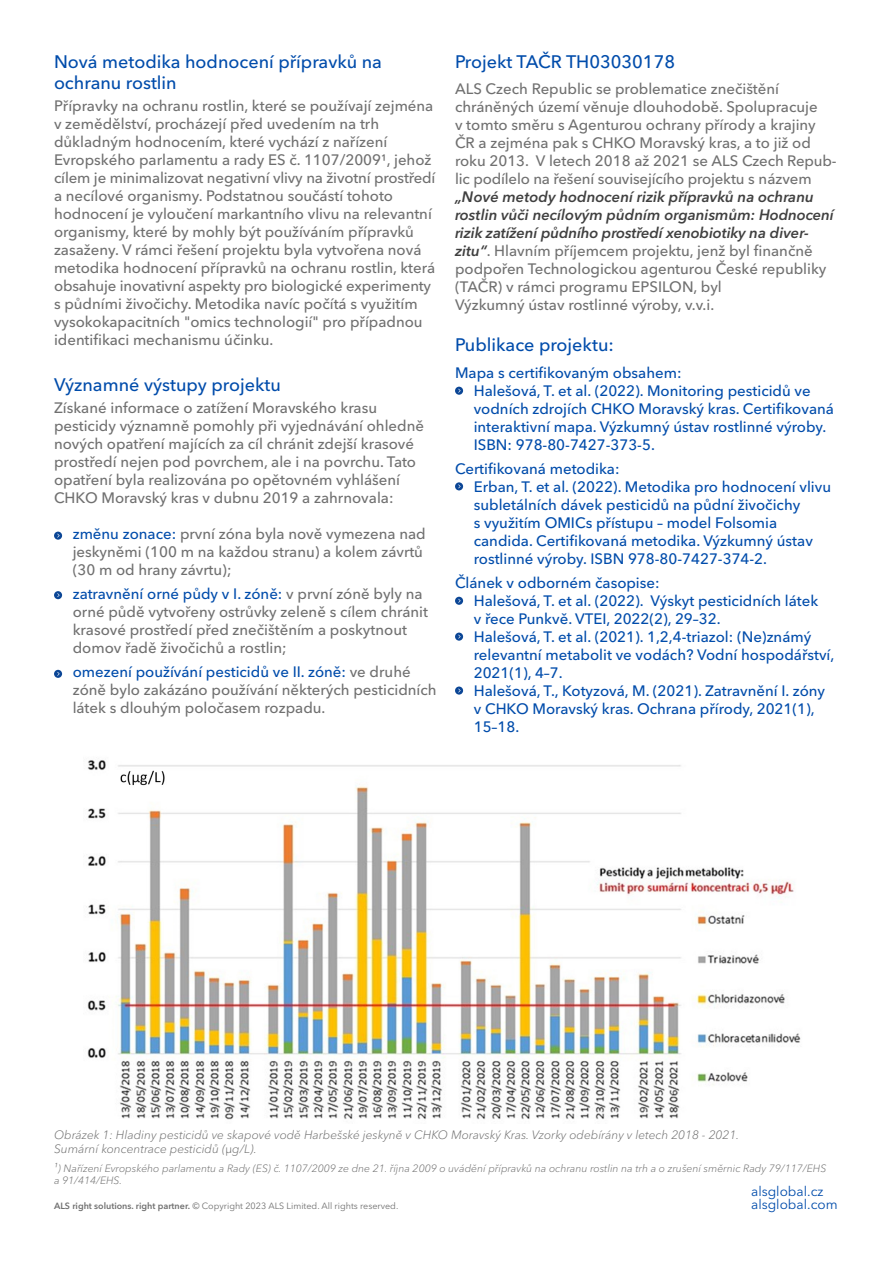
<style>
.page{position:relative;width:893px;height:1263px;background:#fff}
.page>*{position:absolute;margin:0;border:0;box-sizing:border-box;transform-origin:0 0}
.t1{font:500 18px/21.6px "Avenir Next LT Pro";color:#004cab}
.t2{font:500 15px/18px "Avenir Next LT Pro";color:#707070}
.t3{font:500 15px/18px "Avenir Next LT Pro";color:#004cab}
.t4{font:13.5px "Avenir Next LT Pro";color:#004cab}
.t5{font:italic 300 12px/14.4px "Avenir Next LT Pro";color:#707070}
.t6{font:italic 300 10.5px/12.6px "Avenir Next LT Pro";color:#707070}
.t7{font:9px "Avenir Next LT Pro";color:#707070}
.s1{color:#004cab}
.s2{font-weight:600;font-style:italic;color:#404040}
.s3{font-weight:600}
</style>
<div class="page">
<img style="left:87px;top:760px;width:714px;height:360px">
<svg style="left:54px;top:532px;width:8px;height:8px"></svg>
<svg style="left:54px;top:591px;width:8px;height:8px"></svg>
<svg style="left:54px;top:670px;width:8px;height:8px"></svg>
<svg style="left:455px;top:387px;width:8px;height:8px"></svg>
<svg style="left:455px;top:482px;width:8px;height:8px"></svg>
<svg style="left:455px;top:597px;width:8px;height:8px"></svg>
<svg style="left:455px;top:633px;width:8px;height:8px"></svg>
<svg style="left:455px;top:686px;width:8px;height:9px"></svg>
<svg style="left:458px;top:688px;width:3px;height:4px"></svg>
<p class="t1" style="left:54px;top:51px;width:329px">Nová metodika hodnocení přípravků na ochranu rostlin</p>
<p class="t2" style="left:54px;top:97px;width:383px">Přípravky na ochranu rostlin, které se používají zejména v zemědělství, procházejí před uvedením na trh důkladným hodnocením, které vychází z nařízení Evropského parlamentu a rady ES č. 1107/2009¹, jehož cílem je minimalizovat negativní vlivy na životní prostředí a necílové organismy. Podstatnou součástí tohoto hodnocení je vyloučení markantního vlivu na relevantní organismy, které by mohly být používáním přípravků zasaženy. V rámci řešení projektu byla vytvořena nová metodika hodnocení přípravků na ochranu rostlin, která obsahuje inovativní aspekty pro biologické experimenty s půdními živočichy. Metodika navíc počítá s využitím vysokokapacitních "omics technologií" pro případnou identifikaci mechanismu účinku.</p>
<p class="t1" style="left:54px;top:374px;width:228px">Významné výstupy projektu</p>
<p class="t2" style="left:54px;top:399px;width:371px">Získané informace o zatížení Moravského krasu pesticidy významně pomohly při vyjednávání ohledně nových opatření majících za cíl chránit zdejší krasové prostředí nejen pod povrchem, ale i na povrchu. Tato opatření byla realizována po opětovném vyhlášení CHKO Moravský kras v dubnu 2019 a zahrnovala:</p>
<p class="t2" style="left:73px;top:525px;width:354px"><span class="s1">změnu zonace:</span> první zóna byla nově vymezena nad jeskyněmi (100 m na každou stranu) a kolem závrtů (30 m od hrany závrtu);</p>
<p class="t2" style="left:73px;top:585px;width:357px"><span class="s1">zatravnění orné půdy v I. zóně:</span> v první zóně byly na orné půdě vytvořeny ostrůvky zeleně s cílem chránit krasové prostředí před znečištěním a poskytnout domov řadě živočichů a rostlin;</p>
<p class="t2" style="left:73px;top:663px;width:365px"><span class="s1">omezení používání pesticidů ve II. zóně:</span> ve druhé zóně bylo zakázáno používání některých pesticidních látek s dlouhým poločasem rozpadu.</p>
<p class="t1" style="left:455px;top:51px;width:222px">Projekt TAČR TH03030178</p>
<p class="t2" style="left:455px;top:79px;width:383px">ALS Czech Republic se problematice znečištění chráněných území věnuje dlouhodobě. Spolupracuje<br>v tomto směru s Agenturou ochrany přírody a krajiny ČR a zejména pak s CHKO Moravský kras, a to již od roku 2013. V letech 2018 až 2021 se ALS Czech Repub&shy;lic podílelo na řešení souvisejícího projektu s názvem</p>
<p class="t2" style="left:455px;top:187px;width:380px"><span class="s2">„Nové metody hodnocení rizik přípravků na ochranu rostlin vůči necílovým půdním organismům: Hodnocení rizik zatížení půdního prostředí xenobiotiky na diver&shy;zitu“</span>. Hlavním příjemcem projektu, jenž byl finančně podpořen Technologickou agenturou České republiky (TAČR) v rámci programu EPSILON, byl<br>Výzkumný ústav rostlinné výroby, v.v.i.</p>
<p class="t1" style="left:455px;top:334px;width:160px">Publikace projektu:</p>
<p class="t3" style="left:474px;top:364px;width:362px;text-indent:-19px">Mapa s certifikovaným obsahem:<br>Halešová, T. et al. (2022). Monitoring pesticidů ve vodních zdrojích CHKO Moravský kras. Certifikovaná interaktivní mapa. Výzkumný ústav rostlinné výroby.<br>ISBN: 978-80-7427-373-5.</p>
<p class="t3" style="left:474px;top:460px;width:359px;text-indent:-19px">Certifikovaná metodika:<br>Erban, T. et al. (2022). Metodika pro hodnocení vlivu subletálních dávek pesticidů na půdní živočichy<br>s využitím OMICs přístupu – model Folsomia candida. Certifikovaná metodika. Výzkumný ústav rostlinné výroby. ISBN 978-80-7427-374-2.</p>
<p class="t3" style="left:474px;top:574px;width:362px;text-indent:-19px">Článek v odborném časopise:<br>Halešová, T. et al. (2022). Výskyt pesticidních látek<br>v řece Punkvě. VTEI, 2022(2), 29–32.<br>Halešová, T. et al. (2021). 1,2,4-triazol: (Ne)známý relevantní metabolit ve vodách? Vodní hospodářství, 2021(1), 4–7.<br>Halešová, T., Kotyzová, M. (2021). Zatravnění I. zóny v CHKO Moravský kras. Ochrana přírody, 2021(1), 15–18.</p>
<p class="t5" style="left:54px;top:1127px;width:687px">Obrázek 1: Hladiny pesticidů ve skapové vodě Harbešské jeskyně v CHKO Moravský Kras. Vzorky odebírány v letech 2018 - 2021.<br>Sumární koncentrace pesticidů (µg/L).</p>
<p class="t6" style="left:54px;top:1162px;width:774px">¹) Nařízení Evropského parlamentu a Rady (ES) č. 1107/2009 ze dne 21. října 2009 o uvádění přípravků na ochranu rostlin na trh a o zrušení směrnic Rady 79/117/EHS a 91/414/EHS.</p>
<p class="t4" style="left:751px;top:1183px;width:74px">alsglobal.cz</p>
<p class="t7" style="left:54px;top:1200px;width:346px"><span class="s3">ALS right solutions. right partner.</span> © Copyright 2023 ALS Limited. All rights reserved.</p>
<p class="t4" style="left:751px;top:1196px;width:88px">alsglobal.com</p>
</div>
